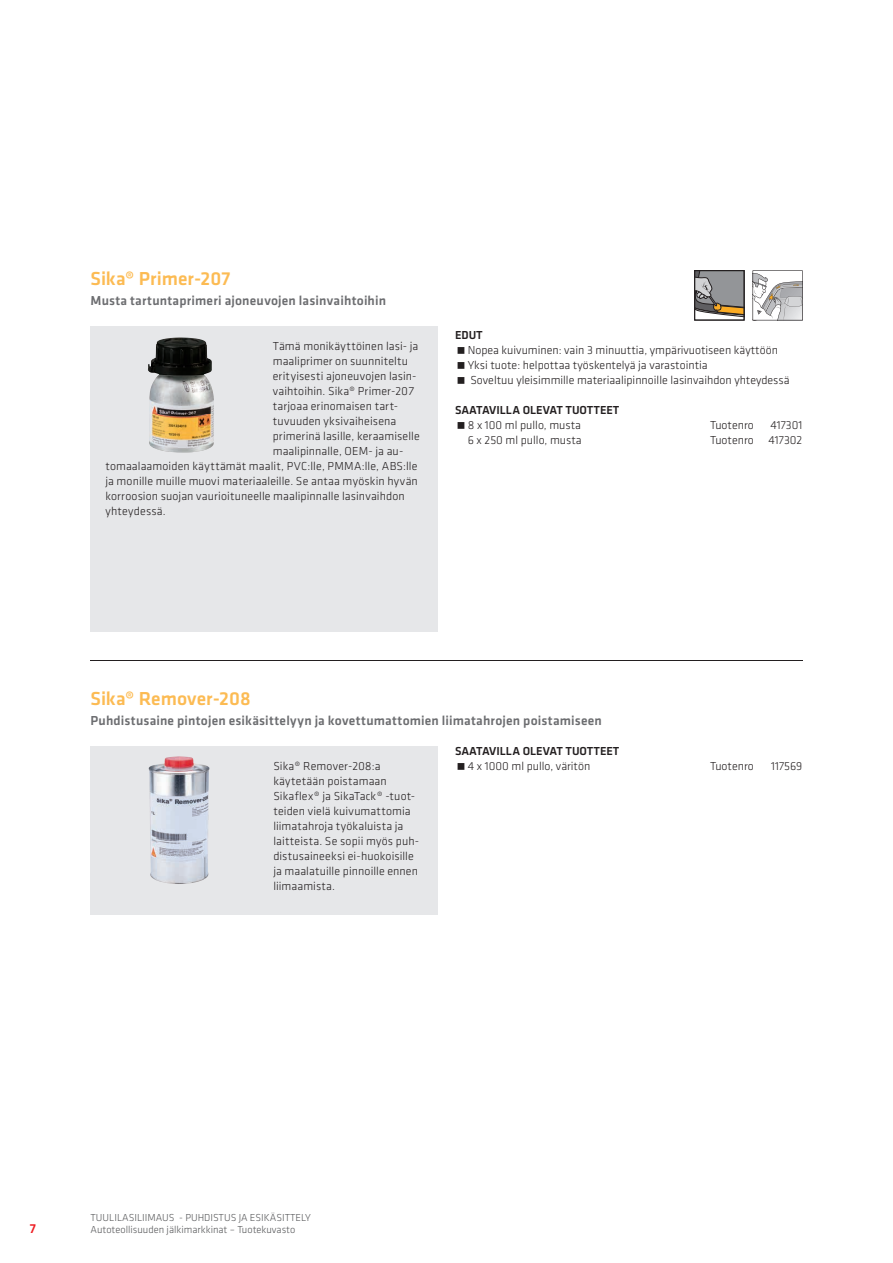
<style>
.page{position:relative;width:893px;height:1263px;background:#fff}
.page>*{position:absolute;margin:0;border:0;box-sizing:border-box;transform-origin:0 0}
.t1{font:500 19.5px "Klavika";color:#fcbb53}
.t2{font:500 13.5px "Klavika";letter-spacing:.015em;color:#6c6d70}
.t3{font:500 13.5px "Klavika";color:#ee1d23}
.t4{font:300 12px/15px "Klavika";letter-spacing:.005em;color:#231f20}
.t5{font:500 12px "Klavika";color:#231f20}
.t6{font:300 10.5px/12.6px "Klavika";color:#57585a}
</style>
<div class="page">
<div style="left:91px;top:746px;width:347px;height:168px;background:#e6e7e9"></div>
<div style="left:91px;top:326px;width:347px;height:305px;background:#e6e7e9"></div>
<hr style="left:90px;top:660px;width:712px;height:1px;background:#231f20">
<img style="left:148px;top:337px;width:64px;height:39px">
<img style="left:149px;top:376px;width:65px;height:76px">
<img style="left:149px;top:756px;width:61px;height:128px">
<svg style="left:753px;top:270px;width:49px;height:50px"></svg>
<svg style="left:696px;top:272px;width:46px;height:45px;background:#948f88"></svg>
<div style="left:694px;top:270px;width:50px;height:50px;border:1px solid #231f20"></div>
<h1 class="t1" style="left:91px;top:265px;width:142px">Sika® Primer-207</h1>
<p class="t2" style="left:91px;top:291px;width:297px">Musta tartuntaprimeri ajoneuvojen lasinvaihtoihin</p>
<p class="t4" style="left:273px;top:338px;width:147px">Tämä monikäyttöinen lasi- ja</p>
<p class="t4" style="left:273px;top:353px;width:137px">maaliprimer on suunniteltu</p>
<p class="t4" style="left:273px;top:368px;width:145px">erityisesti ajoneuvojen lasin-</p>
<p class="t4" style="left:273px;top:383px;width:143px">vaihtoihin. Sika® Primer-207</p>
<p class="t4" style="left:273px;top:398px;width:127px">tarjoaa erinomaisen tart-</p>
<p class="t4" style="left:273px;top:413px;width:125px">tuvuuden yksivaiheisena</p>
<p class="t4" style="left:273px;top:428px;width:149px">primerinä lasille, keraamiselle</p>
<p class="t4" style="left:273px;top:443px;width:132px">maalipinnalle, OEM- ja au-</p>
<p class="t4" style="left:105px;top:458px;width:314px">tomaalaamoiden käyttämät maalit, PVC:lle, PMMA:lle, ABS:lle</p>
<p class="t4" style="left:105px;top:473px;width:314px">ja monille muille muovi materiaaleille. Se antaa myöskin hyvän</p>
<p class="t4" style="left:105px;top:488px;width:301px">korroosion suojan vaurioituneelle maalipinnalle lasinvaihdon</p>
<p class="t4" style="left:105px;top:503px;width:62px">yhteydessä.</p>
<p class="t5" style="left:455px;top:327px;width:29px">EDUT</p>
<p class="t4" style="left:468px;top:343px;width:323px">Nopea kuivuminen: vain 3 minuuttia, ympärivuotiseen käyttöön<br>Yksi tuote: helpottaa työskentelyä ja varastointia<br>Soveltuu yleisimmille materiaalipinnoille lasinvaihdon yhteydessä</p>
<p class="t5" style="left:455px;top:402px;width:166px">SAATAVILLA OLEVAT TUOTTEET</p>
<p class="t4" style="left:468px;top:418px;width:115px">8 x 100 ml pullo, musta</p>
<p class="t4" style="left:710px;top:418px;width:45px">Tuotenro</p>
<p class="t4" style="left:770px;top:418px;width:34px">417301</p>
<p class="t4" style="left:468px;top:433px;width:115px">6 x 250 ml pullo, musta</p>
<p class="t4" style="left:710px;top:433px;width:94px">Tuotenro 417302</p>
<h1 class="t1" style="left:91px;top:685px;width:162px">Sika® Remover-208</h1>
<p class="t2" style="left:91px;top:711px;width:513px">Puhdistusaine pintojen esikäsittelyyn ja kovettumattomien liimatahrojen poistamiseen</p>
<p class="t5" style="left:455px;top:743px;width:166px">SAATAVILLA OLEVAT TUOTTEET</p>
<p class="t4" style="left:468px;top:758px;width:124px">4 x 1000 ml pullo, väritön</p>
<p class="t4" style="left:710px;top:758px;width:45px">Tuotenro</p>
<p class="t4" style="left:771px;top:758px;width:33px">117569</p>
<p class="t4" style="left:273px;top:758px;width:147px">Sika® Remover-208:a käytetään poistamaan<br>Sikaflex® ja SikaTack® -tuot&shy;teiden vielä kuivumattomia liimatahroja työkaluista ja laitteista. Se sopii myös puh&shy;distusaineeksi ei-huokoisille ja maalatuille pinnoille ennen liimaamista.</p>
<p class="t3" style="left:30px;top:1219px;width:8px">7</p>
<p class="t6" style="left:91px;top:1211px;width:222px">TUULILASILIIMAUS - PUHDISTUS JA ESIKÄSITTELY<br>Autoteollisuuden jälkimarkkinat – Tuotekuvasto</p>
</div>
